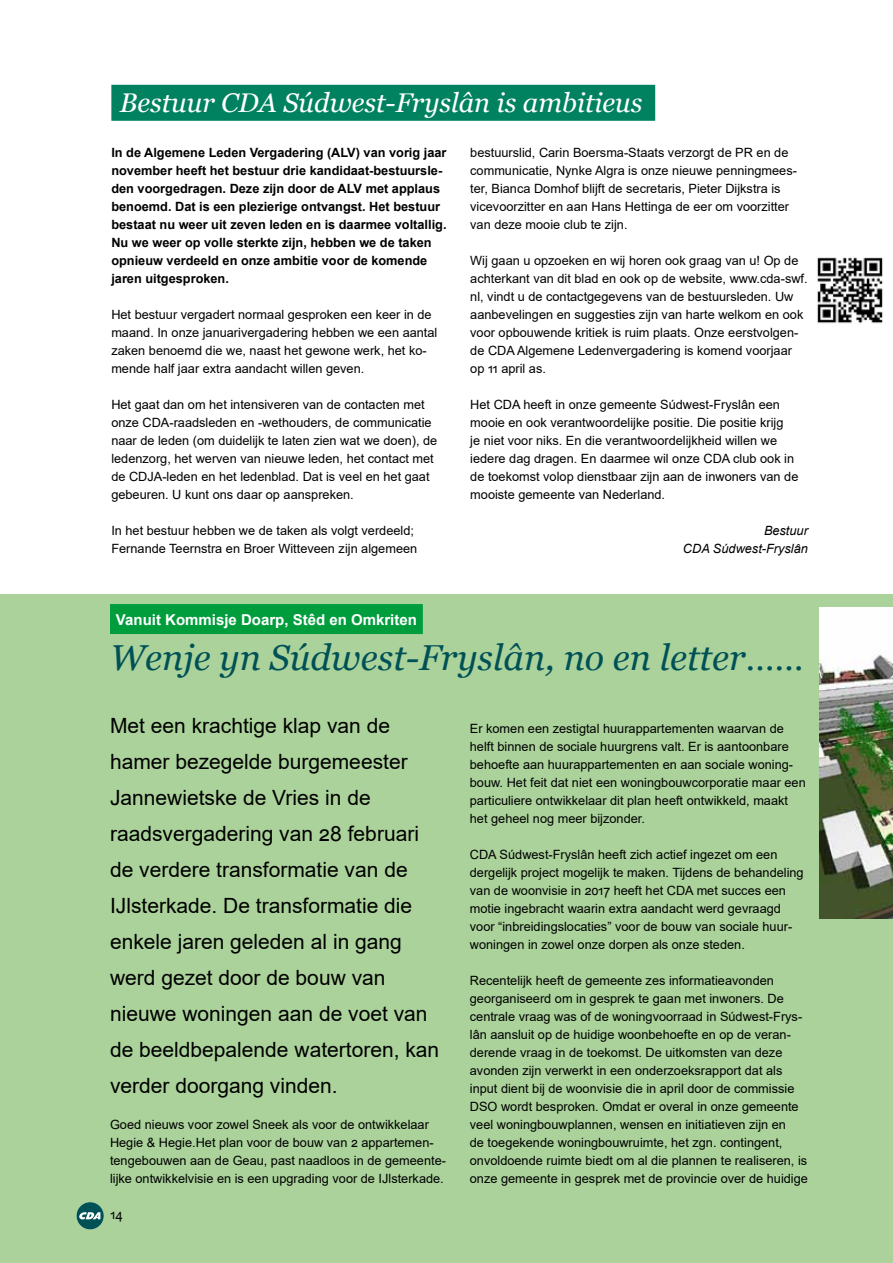
<style>
.page{position:relative;width:893px;height:1263px;background:#fff}
.page>*{position:absolute;margin:0;border:0;box-sizing:border-box;transform-origin:0 0}
.t1{font:italic 36px "Georgia";color:#005156}
.t2{font:italic 27px "Georgia";color:#fff}
.t3{font:21px/36px "Arial";color:#000}
.t4{font:700 15px "Arial";color:#fff}
.t5{font:12.75px/18px "Arial";color:#000}
.t6{font:700 12.75px/18px "Arial";color:#000}
.t7{font:italic 12.75px/18px "Arial";color:#000;text-align:right}
</style>
<div class="page">
<div style="left:0;top:594px;width:893px;height:669px;background:#aad29a"></div>
<img style="left:820px;top:607px;width:73px;height:311px">
<div style="left:110px;top:604px;width:313px;height:30px;background:#009d3d"></div>
<div style="left:111px;top:85px;width:544px;height:36px;background:#008261"></div>
<img style="left:817px;top:257px;width:66px;height:67px">
<svg style="left:77px;top:1202px;width:27px;height:27px"></svg>
<h2 class="t2" style="left:120px;top:86px;width:524px">Bestuur CDA Súdwest-Fryslân is ambitieus</h2>
<p class="t6" style="left:111px;top:144px;width:337px">In de Algemene Leden Vergadering (ALV) van vorig jaar november heeft het bestuur drie kandidaat-bestuursle&shy;den voorgedragen. Deze zijn door de ALV met applaus benoemd. Dat is een plezierige ontvangst. Het bestuur bestaat nu weer uit zeven leden en is daarmee voltallig.<br>Nu we weer op volle sterkte zijn, hebben we de taken opnieuw verdeeld en onze ambitie voor de komende jaren uitgesproken.</p>
<p class="t5" style="left:111px;top:306px;width:328px">Het bestuur vergadert normaal gesproken een keer in de maand. In onze januarivergadering hebben we een aantal zaken benoemd die we, naast het gewone werk, het ko&shy;mende half jaar extra aandacht willen geven.</p>
<p class="t5" style="left:111px;top:396px;width:327px">Het gaat dan om het intensiveren van de contacten met onze CDA-raadsleden en -wethouders, de communicatie naar de leden (om duidelijk te laten zien wat we doen), de ledenzorg, het werven van nieuwe leden, het contact met de CDJA-leden en het ledenblad. Dat is veel en het gaat gebeuren. U kunt ons daar op aanspreken.</p>
<p class="t5" style="left:111px;top:522px;width:307px">In het bestuur hebben we de taken als volgt verdeeld;<br>Fernande Teernstra en Broer Witteveen zijn algemeen</p>
<p class="t5" style="left:470px;top:144px;width:328px">bestuurslid, Carin Boersma-Staats verzorgt de PR en de communicatie, Nynke Algra is onze nieuwe penningmees&shy;ter, Bianca Domhof blijft de secretaris, Pieter Dijkstra is vicevoorzitter en aan Hans Hettinga de eer om voorzitter van deze mooie club te zijn.</p>
<p class="t5" style="left:470px;top:252px;width:339px">Wij gaan u opzoeken en wij horen ook graag van u! Op de achterkant van dit blad en ook op de website, www.cda-swf. nl, vindt u de contactgegevens van de bestuursleden. Uw aanbevelingen en suggesties zijn van harte welkom en ook voor opbouwende kritiek is ruim plaats. Onze eerstvolgen&shy;de CDA Algemene Ledenvergadering is komend voorjaar op 11 april as.</p>
<p class="t5" style="left:470px;top:396px;width:330px">Het CDA heeft in onze gemeente Súdwest-Fryslân een mooie en ook verantwoordelijke positie. Die positie krijg<br>je niet voor niks. En die verantwoordelijkheid willen we iedere dag dragen. En daarmee wil onze CDA club ook in de toekomst volop dienstbaar zijn aan de inwoners van de mooiste gemeente van Nederland.</p>
<p class="t7" style="left:683px;top:522px;width:126px">Bestuur<br>CDA Súdwest-Fryslân</p>
<p class="t4" style="left:116px;top:609px;width:302px">Vanuit Kommisje Doarp, Stêd en Omkriten</p>
<h1 class="t1" style="left:110px;top:635px;width:695px">Wenje yn Súdwest-Fryslân, no en letter……</h1>
<p class="t3" style="left:110px;top:708px;width:331px">Met een krachtige klap van de hamer bezegelde burgemeester<br>Jannewietske de Vries in de raadsvergadering van 28 februari de verdere transformatie van de<br>IJlsterkade. De transformatie die enkele jaren geleden al in gang werd gezet door de bouw van nieuwe woningen aan de voet van de beeldbepalende watertoren, kan verder doorgang vinden.</p>
<p class="t5" style="left:110px;top:1115px;width:338px">Goed nieuws voor zowel Sneek als voor de ontwikkelaar Hegie &amp; Hegie.Het plan voor de bouw van 2 appartemen&shy;tengebouwen aan de Geau, past naadloos in de gemeente&shy;lijke ontwikkelvisie en is een upgrading voor de IJlsterkade.</p>
<p class="t5" style="left:111px;top:1205px;width:13px">14</p>
<p class="t5" style="left:470px;top:719px;width:337px">Er komen een zestigtal huurappartementen waarvan de helft binnen de sociale huurgrens valt. Er is aantoonbare behoefte aan huurappartementen en aan sociale woning&shy;bouw. Het feit dat niet een woningbouwcorporatie maar een particuliere ontwikkelaar dit plan heeft ontwikkeld, maakt het geheel nog meer bijzonder.</p>
<p class="t5" style="left:470px;top:846px;width:335px">CDA Súdwest-Fryslân heeft zich actief ingezet om een dergelijk project mogelijk te maken. Tijdens de behandeling van de woonvisie in 2017 heeft het CDA met succes een motie ingebracht waarin extra aandacht werd gevraagd voor “inbreidingslocaties” voor de bouw van sociale huur&shy;woningen in zowel onze dorpen als onze steden.</p>
<p class="t5" style="left:470px;top:972px;width:340px">Recentelijk heeft de gemeente zes informatieavonden georganiseerd om in gesprek te gaan met inwoners. De centrale vraag was of de woningvoorraad in Súdwest-Frys&shy;lân aansluit op de huidige woonbehoefte en op de veran&shy;derende vraag in de toekomst. De uitkomsten van deze avonden zijn verwerkt in een onderzoeksrapport dat als input dient bij de woonvisie die in april door de commissie DSO wordt besproken. Omdat er overal in onze gemeente veel woningbouwplannen, wensen en initiatieven zijn en<br>de toegekende woningbouwruimte, het zgn. contingent, onvoldoende ruimte biedt om al die plannen te realiseren, is onze gemeente in gesprek met de provincie over de huidige</p>
</div>
